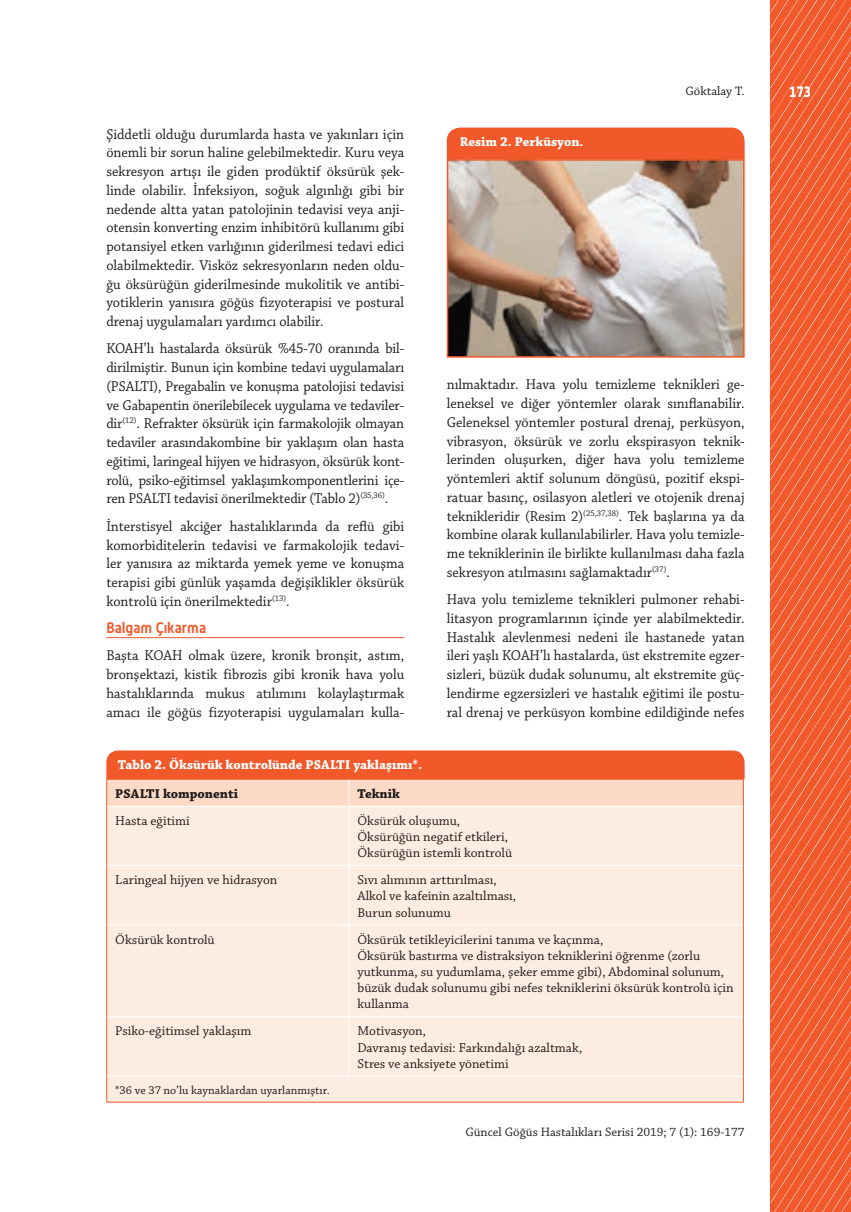
<style>
.page{position:relative;width:851px;height:1212px;background:#fff}
.page>*{position:absolute;margin:0;border:0;box-sizing:border-box;transform-origin:0 0}
.t1{font:15px/18.8px "Chaparral Pro";color:#231f20;text-align:justify;scale:.95 1}
.t2{font:700 15px "Alwyn OT";letter-spacing:.01em;color:#f1582a;scale:.95 1}
.t3{font:700 15px "Alwyn OT";color:#fff;scale:.85 1}
.t4{font:13.5px/16.2px "Chaparral Pro";color:#231f20}
.t5{font:700 13.5px "Chaparral Pro";color:#fff}
.t6{font:700 13.5px "Chaparral Pro";color:#231f20}
.t7{font:12.9px "Chaparral Pro";color:#231f20}
.t8{font:12px "Chaparral Pro";color:#231f20}
</style>
<div class="page">
<svg style="left:770px;top:0;width:80px;height:1212px;background:#f16135"></svg>
<hr style="left:106px;top:637px;width:298px;height:1px;background:#f1582a">
<div style="left:107px;top:807px;width:635px;height:295px;background:#fdece1"></div>
<hr style="left:106px;top:806px;width:1px;height:60px;background:#f1582a">
<hr style="left:742px;top:806px;width:1px;height:60px;background:#f1582a">
<hr style="left:106px;top:866px;width:1px;height:59px;background:#f1582a">
<hr style="left:742px;top:866px;width:1px;height:59px;background:#f1582a">
<hr style="left:106px;top:925px;width:1px;height:92px;background:#f1582a">
<hr style="left:742px;top:925px;width:1px;height:92px;background:#f1582a">
<hr style="left:106px;top:1017px;width:1px;height:59px;background:#f1582a">
<hr style="left:742px;top:1017px;width:1px;height:59px;background:#f1582a">
<svg style="left:106px;top:1076px;width:1px;height:26px"></svg>
<svg style="left:742px;top:1076px;width:1px;height:26px"></svg>
<hr style="left:106px;top:1102px;width:243px;height:1px;background:#f1582a">
<hr style="left:349px;top:1102px;width:394px;height:1px;background:#f1582a">
<svg style="left:106px;top:750px;width:638px;height:56px;background:#f69675"></svg>
<hr style="left:348px;top:806px;width:1px;height:59px;background:#fff">
<hr style="left:107px;top:865px;width:242px;height:1px;background:#fff">
<hr style="left:349px;top:865px;width:393px;height:1px;background:#fff">
<hr style="left:348px;top:866px;width:1px;height:59px;background:#fff">
<hr style="left:107px;top:925px;width:242px;height:1px;background:#fff">
<hr style="left:349px;top:925px;width:393px;height:1px;background:#fff">
<hr style="left:348px;top:925px;width:1px;height:91px;background:#fff">
<hr style="left:107px;top:1016px;width:242px;height:1px;background:#fff">
<hr style="left:107px;top:1076px;width:242px;height:1px;background:#fff">
<hr style="left:349px;top:1016px;width:393px;height:1px;background:#fff">
<hr style="left:348px;top:1017px;width:1px;height:59px;background:#fff">
<hr style="left:349px;top:1076px;width:393px;height:1px;background:#fff">
<div style="left:446px;top:128px;width:298px;height:31px;background:#f1582a"></div>
<img style="left:449px;top:162px;width:292px;height:193px">
<div style="left:446px;top:159px;width:298px;height:199px;border:2px solid #f1582a"></div>
<p class="t1" style="left:106px;top:125px;width:315px">Şiddetli olduğu durumlarda hasta ve yakınları için önemli bir sorun haline gelebilmektedir. Kuru veya sekresyon artışı ile giden prodüktif öksürük şek&shy;linde olabilir. İnfeksiyon, soğuk algınlığı gibi bir nedende altta yatan patolojinin tedavisi veya anji&shy;otensin konverting enzim inhibitörü kullanımı gibi potansiyel etken varlığının giderilmesi tedavi edici olabilmektedir. Visköz sekresyonların neden oldu&shy;ğu öksürüğün giderilmesinde mukolitik ve antibi&shy;yotiklerin yanısıra göğüs fizyoterapisi ve postural drenaj uygulamaları yardımcı olabilir.</p>
<p class="t1" style="left:106px;top:340px;width:315px">KOAH’lı hastalarda öksürük %45-70 oranında bil&shy;dirilmiştir. Bunun için kombine tedavi uygulamaları (PSALTI), Pregabalin ve konuşma patolojisi tedavisi ve Gabapentin önerilebilecek uygulama ve tedaviler&shy;dir<sup>(12)</sup>. Refrakter öksürük için farmakolojik olmayan tedaviler arasındakombine bir yaklaşım olan hasta eğitimi, laringeal hijyen ve hidrasyon, öksürük kont&shy;rolü, psiko-eğitimsel yaklaşımkomponentlerini içe&shy;ren PSALTI tedavisi önerilmektedir (Tablo 2)<sup>(35,36)</sup>.</p>
<p class="t1" style="left:106px;top:517px;width:315px">İnterstisyel akciğer hastalıklarında da reflü gibi komorbiditelerin tedavisi ve farmakolojik tedavi&shy;ler yanısıra az miktarda yemek yeme ve konuşma terapisi gibi günlük yaşamda değişiklikler öksürük kontrolü için önerilmektedir<sup>(13)</sup>.</p>
<p class="t2" style="left:106px;top:618px;width:106px">Balgam Çıkarma</p>
<p class="t1" style="left:106px;top:647px;width:315px">Başta KOAH olmak üzere, kronik bronşit, astım, bronşektazi, kistik fibrozis gibi kronik hava yolu hastalıklarında mukus atılımını kolaylaştırmak amacı ile göğüs fizyoterapisi uygulamaları kulla-</p>
<p class="t5" style="left:459px;top:134px;width:125px">Resim 2. Perküsyon.</p>
<p class="t7" style="left:685px;top:83px;width:61px">Göktalay T.</p>
<p class="t3" style="left:788px;top:82px;width:28px">173</p>
<p class="t1" style="left:446px;top:376px;width:315px">nılmaktadır. Hava yolu temizleme teknikleri ge&shy;leneksel ve diğer yöntemler olarak sınıflanabilir.<br>Geleneksel yöntemler postural drenaj, perküsyon, vibrasyon, öksürük ve zorlu ekspirasyon teknik&shy;lerinden oluşurken, diğer hava yolu temizleme yöntemleri aktif solunum döngüsü, pozitif ekspi&shy;ratuar basınç, osilasyon aletleri ve otojenik drenaj teknikleridir (Resim 2)<sup>(25,37,38)</sup>. Tek başlarına ya da kombine olarak kullanılabilirler. Hava yolu temizle&shy;me tekniklerinin ile birlikte kullanılması daha fazla sekresyon atılmasını sağlamaktadır<sup>(37)</sup>.</p>
<p class="t1" style="left:446px;top:590px;width:315px">Hava yolu temizleme teknikleri pulmoner rehabi&shy;litasyon programlarının içinde yer alabilmektedir.<br>Hastalık alevlenmesi nedeni ile hastanede yatan ileri yaşlı KOAH’lı hastalarda, üst ekstremite egzer&shy;sizleri, büzük dudak solunumu, alt ekstremite güç&shy;lendirme egzersizleri ve hastalık eğitimi ile postu&shy;ral drenaj ve perküsyon kombine edildiğinde nefes</p>
<p class="t5" style="left:118px;top:757px;width:305px">Tablo 2. Öksürük kontrolünde PSALTI yaklaşımı*.</p>
<p class="t6" style="left:115px;top:785px;width:124px">PSALTI komponenti</p>
<p class="t6" style="left:357px;top:785px;width:44px">Teknik</p>
<p class="t4" style="left:115px;top:813px;width:76px">Hasta eğitimi</p>
<p class="t4" style="left:357px;top:813px;width:156px">Öksürük oluşumu,<br>Öksürüğün negatif etkileri,<br>Öksürüğün istemli kontrolü</p>
<p class="t4" style="left:115px;top:872px;width:164px">Laringeal hijyen ve hidrasyon</p>
<p class="t4" style="left:357px;top:872px;width:160px">Sıvı alımının arttırılması,<br>Alkol ve kafeinin azaltılması,<br>Burun solunumu</p>
<p class="t4" style="left:115px;top:932px;width:101px">Öksürük kontrolü</p>
<p class="t4" style="left:357px;top:932px;width:377px">Öksürük tetikleyicilerini tanıma ve kaçınma,<br>Öksürük bastırma ve distraksiyon tekniklerini öğrenme (zorlu yutkunma, su yudumlama, şeker emme gibi), Abdominal solunum, büzük dudak solunumu gibi nefes tekniklerini öksürük kontrolü için kullanma</p>
<p class="t4" style="left:115px;top:1023px;width:138px">Psiko-eğitimsel yaklaşım</p>
<p class="t4" style="left:357px;top:1023px;width:226px">Motivasyon,<br>Davranış tedavisi: Farkındalığı azaltmak,<br>Stres ve anksiyete yönetimi</p>
<p class="t8" style="left:115px;top:1083px;width:216px">*36 ve 37 no’lu kaynaklardan uyarlanmıştır.</p>
<p class="t7" style="left:465px;top:1125px;width:281px">Güncel Göğüs Hastalıkları Serisi 2019; 7 (1): 169-177</p>
</div>
